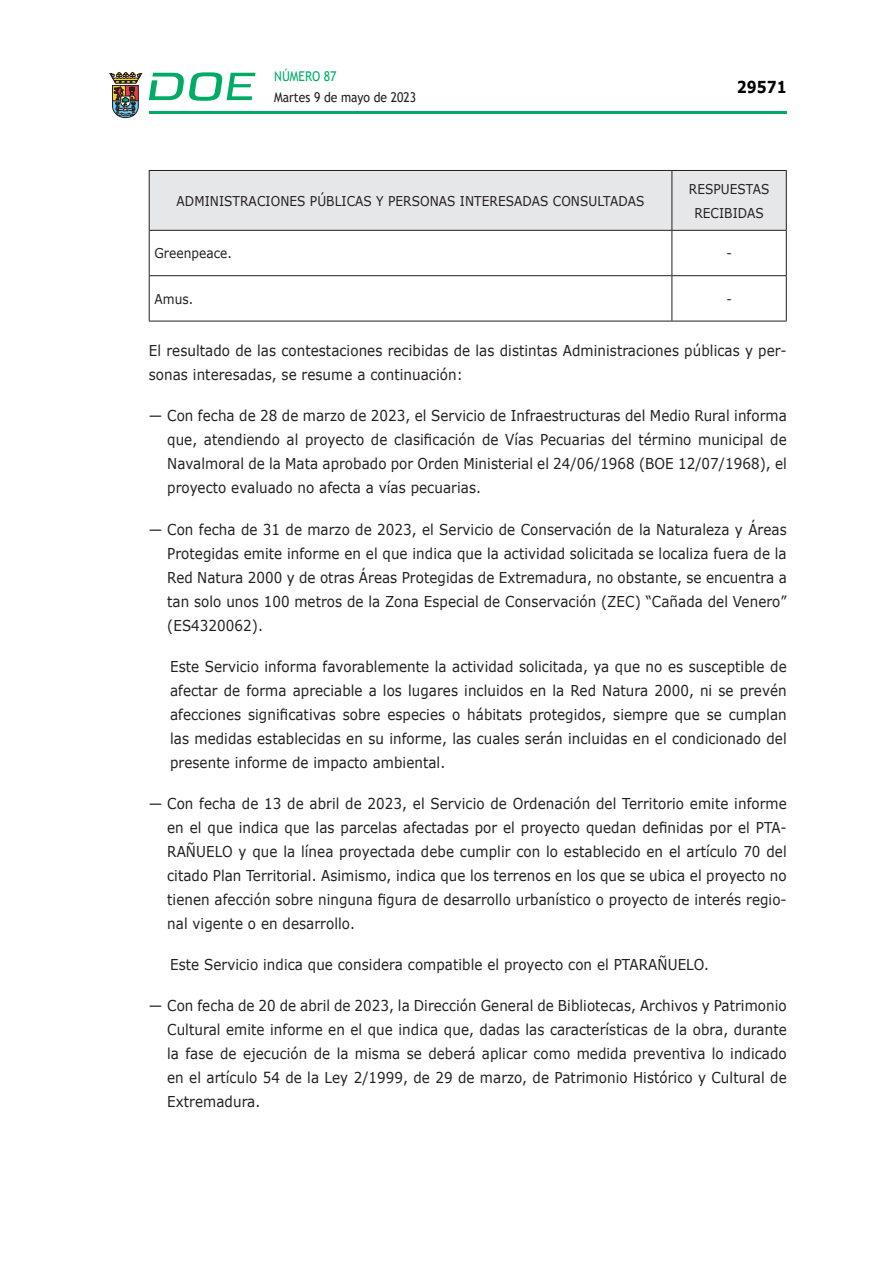
<style>
.page{position:relative;width:893px;height:1263px;background:#fff}
.page>*{position:absolute;margin:0;border:0;box-sizing:border-box;transform-origin:0 0}
.t1{font:700 16.5px "Verdana";color:#000;scale:.85 1}
.CUERPO_DE_TEXTO{font:15px/24px "Verdana";letter-spacing:.005em;color:#231f20;text-align:justify;scale:.9 1}
.TABLATITULO{font:13.5px/24px "Verdana";letter-spacing:.005em;color:#231f20;text-align:center;scale:.9 1}
.t2{font:13.5px "Trebuchet MS";color:#231f20;scale:.9 1}
.CUERPO_DE_TEXTO-2{font:13.5px "Verdana";letter-spacing:.005em;color:#231f20;scale:.9 1}
.t3{font:13.5px "Trebuchet MS";color:#00ab67;scale:.9 1}
</style>
<div class="page">
<hr style="left:149px;top:111px;width:638px;height:3px;background:#00ab66">
<svg style="left:109px;top:72px;width:33px;height:46px"></svg>
<svg style="left:149px;top:72px;width:106px;height:29px"></svg>
<div style="left:150px;top:171px;width:636px;height:59px;background:#e6e7e9"></div>
<hr style="left:149px;top:170px;width:523px;height:1px;background:#231f20">
<hr style="left:672px;top:170px;width:115px;height:1px;background:#231f20">
<hr style="left:149px;top:230px;width:523px;height:1px;background:#231f20">
<hr style="left:672px;top:230px;width:115px;height:1px;background:#231f20">
<hr style="left:149px;top:275px;width:523px;height:1px;background:#231f20">
<hr style="left:672px;top:275px;width:115px;height:1px;background:#231f20">
<hr style="left:149px;top:321px;width:523px;height:1px;background:#231f20">
<hr style="left:672px;top:321px;width:115px;height:1px;background:#231f20">
<hr style="left:149px;top:171px;width:1px;height:59px;background:#231f20">
<hr style="left:149px;top:231px;width:1px;height:44px;background:#231f20">
<hr style="left:149px;top:276px;width:1px;height:45px;background:#231f20">
<hr style="left:671px;top:171px;width:1px;height:59px;background:#231f20">
<hr style="left:786px;top:171px;width:1px;height:59px;background:#231f20">
<hr style="left:671px;top:231px;width:1px;height:44px;background:#231f20">
<hr style="left:786px;top:231px;width:1px;height:44px;background:#231f20">
<hr style="left:671px;top:276px;width:1px;height:45px;background:#231f20">
<hr style="left:786px;top:276px;width:1px;height:45px;background:#231f20">
<p class="t3" style="left:274px;top:67px;width:71px">NÚMERO 87</p>
<p class="t2" style="left:274px;top:88px;width:159px">Martes 9 de mayo de 2023</p>
<p class="t1" style="left:737px;top:75px;width:60px">29571</p>
<p class="TABLATITULO" style="left:177px;top:188px;width:521px">ADMINISTRACIONES PÚBLICAS Y PERSONAS INTERESADAS CONSULTADAS</p>
<p class="TABLATITULO" style="left:689px;top:176px;width:91px">RESPUESTAS<br>RECIBIDAS</p>
<p class="CUERPO_DE_TEXTO-2" style="left:154px;top:244px;width:88px">Greenpeace.</p>
<p class="CUERPO_DE_TEXTO-2" style="left:726px;top:244px;width:8px">-</p>
<p class="CUERPO_DE_TEXTO-2" style="left:154px;top:289px;width:45px">Amus.</p>
<p class="CUERPO_DE_TEXTO-2" style="left:726px;top:289px;width:8px">-</p>
<p class="CUERPO_DE_TEXTO" style="left:149px;top:339px;width:710px">El resultado de las contestaciones recibidas de las distintas Administraciones públicas y per&shy;sonas interesadas, se resume a continuación:</p>
<p class="CUERPO_DE_TEXTO" style="left:167px;top:404px;width:690px;text-indent:-18px">— Con fecha de 28 de marzo de 2023, el Servicio de Infraestructuras del Medio Rural informa que, atendiendo al proyecto de clasificación de Vías Pecuarias del término municipal de Navalmoral de la Mata aprobado por Orden Ministerial el 24/06/1968 (BOE 12/07/1968), el proyecto evaluado no afecta a vías pecuarias.</p>
<p class="CUERPO_DE_TEXTO" style="left:167px;top:517px;width:690px;text-indent:-18px">— Con fecha de 31 de marzo de 2023, el Servicio de Conservación de la Naturaleza y Áreas Protegidas emite informe en el que indica que la actividad solicitada se localiza fuera de la Red Natura 2000 y de otras Áreas Protegidas de Extremadura, no obstante, se encuentra a tan solo unos 100 metros de la Zona Especial de Conservación (ZEC) “Cañada del Venero” (ES4320062).</p>
<p class="CUERPO_DE_TEXTO" style="left:170px;top:654px;width:687px">Este Servicio informa favorablemente la actividad solicitada, ya que no es susceptible de afectar de forma apreciable a los lugares incluidos en la Red Natura 2000, ni se prevén afecciones significativas sobre especies o hábitats protegidos, siempre que se cumplan las medidas establecidas en su informe, las cuales serán incluidas en el condicionado del presente informe de impacto ambiental.</p>
<p class="CUERPO_DE_TEXTO" style="left:167px;top:791px;width:690px;text-indent:-18px">— Con fecha de 13 de abril de 2023, el Servicio de Ordenación del Territorio emite informe en el que indica que las parcelas afectadas por el proyecto quedan definidas por el PTA-RAÑUELO y que la línea proyectada debe cumplir con lo establecido en el artículo 70 del citado Plan Territorial. Asimismo, indica que los terrenos en los que se ubica el proyecto no tienen afección sobre ninguna figura de desarrollo urbanístico o proyecto de interés regio&shy;nal vigente o en desarrollo.</p>
<p class="CUERPO_DE_TEXTO" style="left:170px;top:952px;width:600px">Este Servicio indica que considera compatible el proyecto con el PTARAÑUELO.</p>
<p class="CUERPO_DE_TEXTO" style="left:167px;top:993px;width:690px;text-indent:-18px">— Con fecha de 20 de abril de 2023, la Dirección General de Bibliotecas, Archivos y Patrimonio Cultural emite informe en el que indica que, dadas las características de la obra, durante la fase de ejecución de la misma se deberá aplicar como medida preventiva lo indicado en el artículo 54 de la Ley 2/1999, de 29 de marzo, de Patrimonio Histórico y Cultural de Extremadura.</p>
</div>
